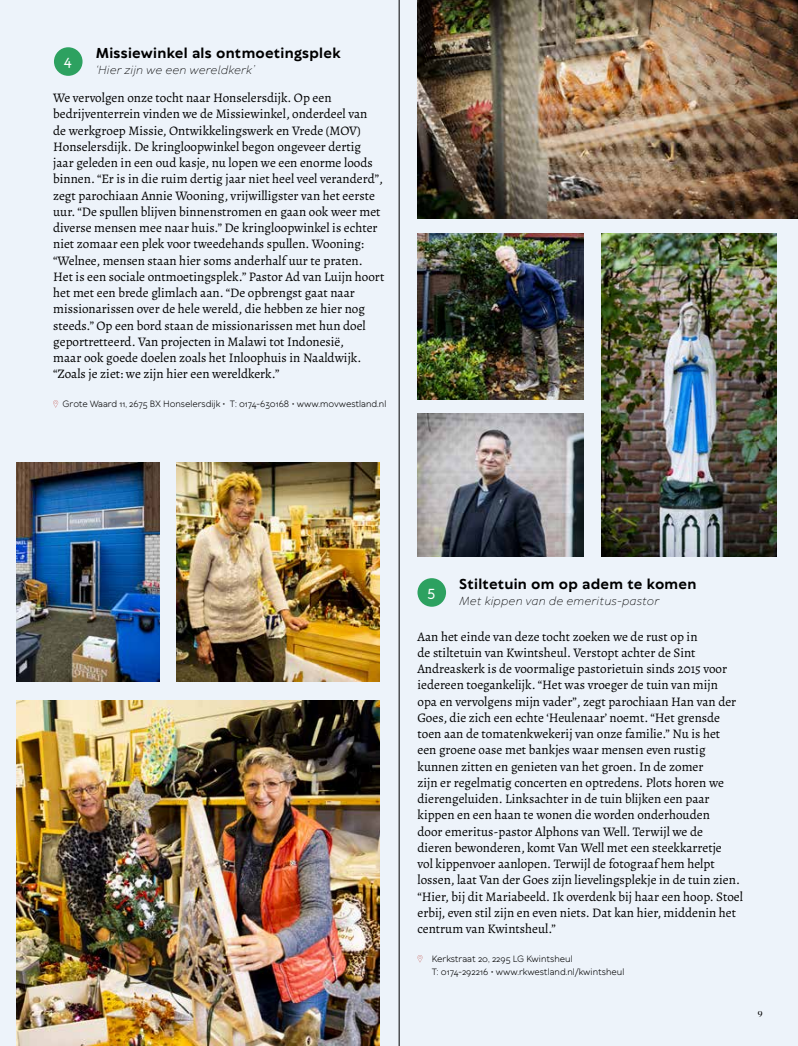
<style>
.page{position:relative;width:798px;height:1046px;background:#fff}
.page>*{position:absolute;margin:0;border:0;box-sizing:border-box;transform-origin:0 0}
.t1{font:700 13.75px "TT Wellingtons";letter-spacing:.02em;color:#000}
.t2{font:500 13.75px "TT Wellingtons";color:#fff}
.t3{font:13.12px/16.2px "Alegreya";color:#000}
.t4{font:italic 300 11.25px "TT Wellingtons";letter-spacing:.02em;color:#000}
.t5{font:8.75px/12.5px "TT Wellingtons";color:#000}
.t6{font:8.12px "Canela";color:#000}
</style>
<div class="page">
<div style="left:0;top:0;width:797px;height:1045px;background:#edf3fa"></div>
<svg style="left:417px;top:955px;width:5px;height:7px"></svg>
<svg style="left:53px;top:400px;width:5px;height:7px"></svg>
<div style="left:54px;top:47px;width:28px;height:29px;background:#2da160;border-radius:50%"></div>
<div style="left:417px;top:578px;width:29px;height:28px;background:#2da160;border-radius:50%"></div>
<img style="left:17px;top:462px;width:142px;height:219px">
<img style="left:17px;top:700px;width:362px;height:345px">
<img style="left:176px;top:462px;width:203px;height:219px">
<img style="left:417px;top:413px;width:166px;height:143px">
<img style="left:601px;top:233px;width:175px;height:323px">
<img style="left:417px;top:233px;width:166px;height:166px">
<img style="left:417px;top:0;width:380px;height:218px">
<hr style="left:399px;top:0;width:1px;height:1045px;background:#000">
<p class="t2" style="left:64px;top:51px;width:9px">4</p>
<p class="t1" style="left:96px;top:44px;width:246px">Missiewinkel als ontmoetingsplek</p>
<p class="t4" style="left:96px;top:63px;width:160px">‘Hier zijn we een wereldkerk’</p>
<p class="t3" style="left:53px;top:89px;width:332px">We vervolgen onze tocht naar Honselersdijk. Op een bedrijventerrein vinden we de Missiewinkel, onderdeel van<br>de werkgroep Missie, Ontwikkelingswerk en Vrede (MOV)<br>Honselersdijk. De kringloopwinkel begon ongeveer dertig jaar geleden in een oud kasje, nu lopen we een enorme loods binnen. “Er is in die ruim dertig jaar niet heel veel veranderd”, zegt parochiaan Annie Wooning, vrijwilligster van het eerste uur. “De spullen blijven binnenstromen en gaan ook weer met diverse mensen mee naar huis.” De kringloopwinkel is echter niet zomaar een plek voor tweedehands spullen. Wooning: “Welnee, mensen staan hier soms anderhalf uur te praten.<br>Het is een sociale ontmoetingsplek.” Pastor Ad van Luijn hoort het met een brede glimlach aan. “De opbrengst gaat naar missionarissen over de hele wereld, die hebben ze hier nog steeds.” Op een bord staan de missionarissen met hun doel geportretteerd. Van projecten in Malawi tot Indonesië,<br>maar ook goede doelen zoals het Inloophuis in Naaldwijk. “Zoals je ziet: we zijn hier een wereldkerk.”</p>
<p class="t5" style="left:63px;top:397px;width:325px">Grote Waard 11, 2675 BX Honselersdijk • T: 0174-630168 • www.movwestland.nl</p>
<p class="t2" style="left:427px;top:581px;width:9px">5</p>
<p class="t1" style="left:459px;top:575px;width:239px">Stiltetuin om op adem te komen</p>
<p class="t4" style="left:459px;top:594px;width:201px">Met kippen van de emeritus-pastor</p>
<p class="t3" style="left:417px;top:628px;width:327px">Aan het einde van deze tocht zoeken we de rust op in<br>de stiltetuin van Kwintsheul. Verstopt achter de Sint Andreaskerk is de voormalige pastorietuin sinds 2015 voor iedereen toegankelijk. “Het was vroeger de tuin van mijn<br>opa en vervolgens mijn vader”, zegt parochiaan Han van der Goes, die zich een echte ‘Heulenaar’ noemt. “Het grensde toen aan de tomatenkwekerij van onze familie.” Nu is het<br>een groene oase met bankjes waar mensen even rustig kunnen zitten en genieten van het groen. In de zomer<br>zijn er regelmatig concerten en optredens. Plots horen we dierengeluiden. Linksachter in de tuin blijken een paar kippen en een haan te wonen die worden onderhouden<br>door emeritus-pastor Alphons van Well. Terwijl we de<br>dieren bewonderen, komt Van Well met een steekkarretje<br>vol kippenvoer aanlopen. Terwijl de fotograaf hem helpt lossen, laat Van der Goes zijn lievelingsplekje in de tuin zien. “Hier, bij dit Mariabeeld. Ik overdenk bij haar een hoop. Stoel erbij, even stil zijn en even niets. Dat kan hier, middenin het centrum van Kwintsheul.”</p>
<p class="t5" style="left:431px;top:952px;width:194px">Kerkstraat 20, 2295 LG Kwintsheul<br>T: 0174-292216 • www.rkwestland.nl/kwintsheul</p>
<p class="t6" style="left:757px;top:1007px;width:6px">9</p>
</div>
